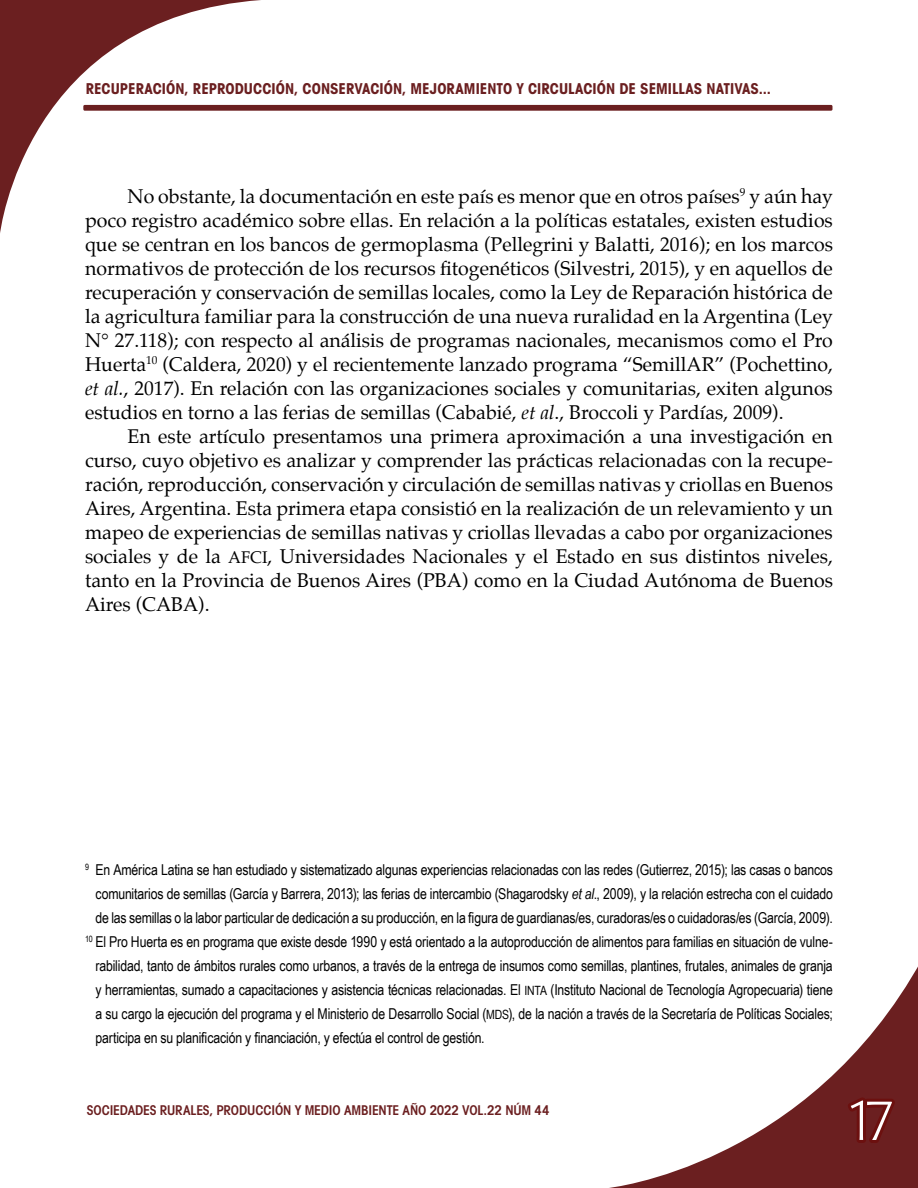
<style>
.page{position:relative;width:918px;height:1188px;background:#fff}
.page>*{position:absolute;margin:0;border:0;box-sizing:border-box;transform-origin:0 0}
.t1{font:60px "Martin Got URWT Ligh";color:#fff}
.t2{font:19.5px/24px "Palatino";color:#000;text-align:justify}
.t3{font:15px "Arial Narrow";letter-spacing:-.01em;color:#000}
.t4{font:700 condensed 15px "Avant Garde";color:#6b1f20}
.t5{font:13.5px "Avant Garde Cond Demi SC850";letter-spacing:-.01em;color:#6b1f20}
.s1{font-style:italic}
.s2{font-family:"Palatino Roman SC850";font-size:16.65px}
.s3{font-family:"Arial Narrow SC850";font-size:12.75px}
</style>
<div class="page">
<div style="left:83px;top:105px;width:749px;height:6px;background:#6b1f20;border-radius:2px"></div>
<svg style="left:0;top:0;width:262px;height:233px"></svg>
<svg style="left:609px;top:966px;width:309px;height:222px"></svg>
<svg style="left:842px;top:1093px;width:57px;height:53px;background:#6b1919"></svg>
<p class="t4" style="left:86px;top:79px;width:68px">RECUPERACIÓN</p>
<p class="t4" style="left:185px;top:79px;width:78px">, REPRODUCCIÓN</p>
<p class="t4" style="left:294px;top:79px;width:77px">, CONSERVACIÓN</p>
<p class="t4" style="left:402px;top:79px;width:182px">, MEJORAMIENTO Y CIRCULACIÓN</p>
<p class="t4" style="left:619px;top:79px;width:153px">DE SEMILLAS NATIVAS...</p>
<p class="t2" style="left:85px;top:184px;width:749px;text-indent:43px">No obstante, la documentación en este país es menor que en otros países<sup>9</sup> y aún hay poco registro académico sobre ellas. En relación a la políticas estatales, existen estudios que se centran en los bancos de germoplasma (Pellegrini y Balatti, 2016); en los marcos normativos de protección de los recursos fitogenéticos (Silvestri, 2015), y en aquellos de recuperación y conservación de semillas locales, como la Ley de Reparación histórica de la agricultura familiar para la construcción de una nueva ruralidad en la Argentina (Ley N° 27.118); con respecto al análisis de programas nacionales, mecanismos como el Pro Huerta<sup>10</sup> (Caldera, 2020) y el recientemente lanzado programa “SemillAR” (Pochettino, <span class="s1">et al.</span>, 2017). En relación con las organizaciones sociales y comunitarias, exiten algunos estudios en torno a las ferias de semillas (Cababié, <span class="s1">et al</span>., Broccoli y Pardías, 2009).</p>
<p class="t2" style="left:85px;top:424px;width:749px;text-indent:43px">En este artículo presentamos una primera aproximación a una investigación en curso, cuyo objetivo es analizar y comprender las prácticas relacionadas con la recupe&shy;ración, reproducción, conservación y circulación de semillas nativas y criollas en Buenos Aires, Argentina. Esta primera etapa consistió en la realización de un relevamiento y un mapeo de experiencias de semillas nativas y criollas llevadas a cabo por organizaciones sociales y de la <span class="s2">afci</span>, Universidades Nacionales y el Estado en sus distintos niveles, tanto en la Provincia de Buenos Aires (PBA) como en la Ciudad Autónoma de Buenos Aires (CABA).</p>
<p class="t3" style="left:85px;top:859px;width:749px"><sup>9</sup> En América Latina se han estudiado y sistematizado algunas experiencias relacionadas con las redes (Gutierrez, 2015); las casas o bancos</p>
<p class="t3" style="left:96px;top:883px;width:739px">comunitarios de semillas (García y Barrera, 2013); las ferias de intercambio (Shagarodsky <span class="s1">et al</span>., 2009), y la relación estrecha con el cuidado</p>
<p class="t3" style="left:96px;top:907px;width:739px">de las semillas o la labor particular de dedicación a su producción, en la figura de guardianas/es, curadoras/es o cuidadoras/es (García, 2009).</p>
<p class="t3" style="left:85px;top:931px;width:749px"><sup>10</sup> El Pro Huerta es en programa que existe desde 1990 y está orientado a la autoproducción de alimentos para familias en situación de vulne-</p>
<p class="t3" style="left:96px;top:955px;width:739px">rabilidad, tanto de ámbitos rurales como urbanos, a través de la entrega de insumos como semillas, plantines, frutales, animales de granja</p>
<p class="t3" style="left:96px;top:979px;width:739px">y herramientas, sumado a capacitaciones y asistencia técnicas relacionadas. El <span class="s3">INTA</span> (Instituto Nacional de Tecnología Agropecuaria) tiene</p>
<p class="t3" style="left:96px;top:1003px;width:739px">a su cargo la ejecución del programa y el Ministerio de Desarrollo Social (<span class="s3">MDS</span>), de la nación a través de la Secretaría de Políticas Sociales;</p>
<p class="t3" style="left:96px;top:1027px;width:391px">participa en su planificación y financiación, y efectúa el control de gestión.</p>
<p class="t5" style="left:87px;top:1101px;width:464px">SOCIEDADES RURALES, PRODUCCIÓN Y MEDIO AMBIENTE AÑO 2022 VOL.22 NÚM 44</p>
<h1 class="t1" style="left:845px;top:1085px;width:51px">17</h1>
</div>
